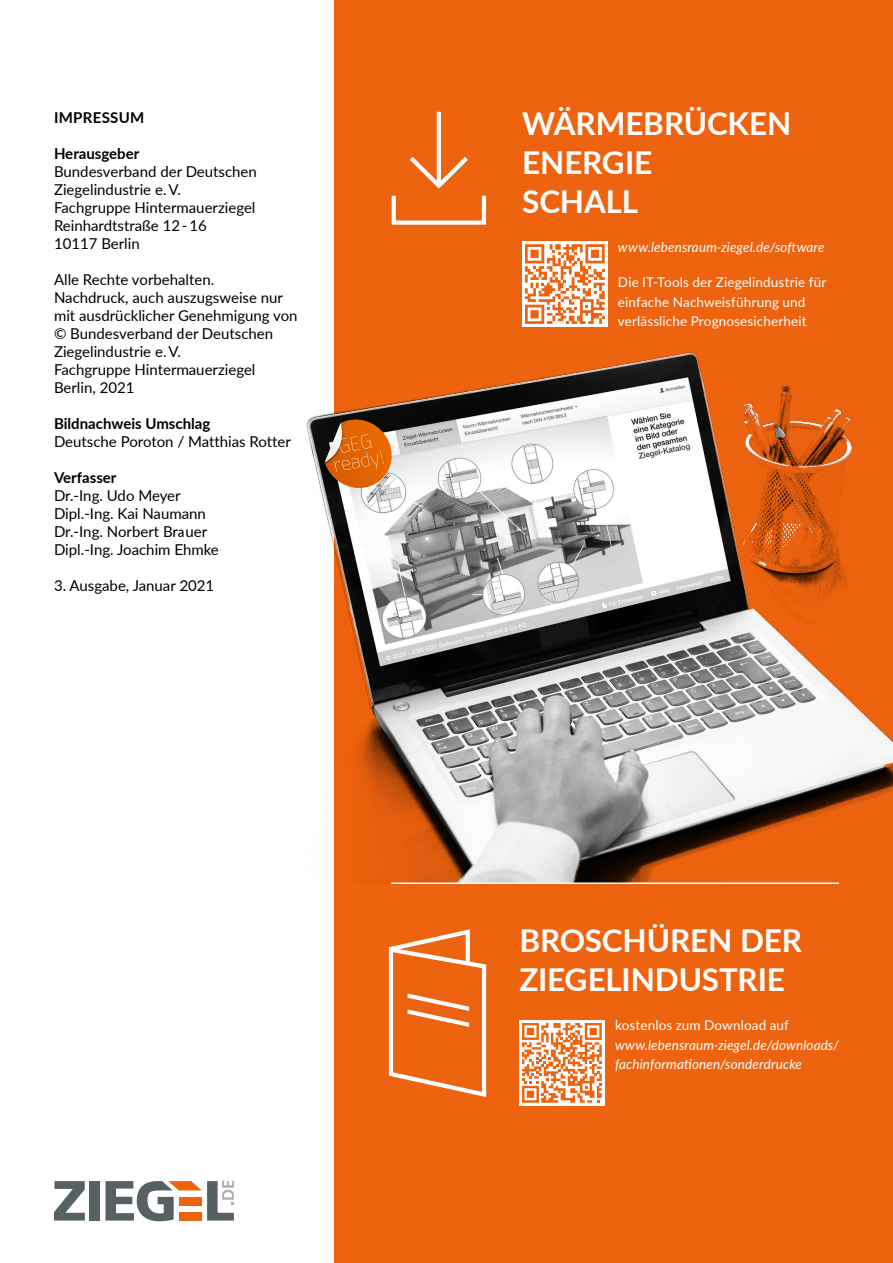
<style>
.page{position:relative;width:893px;height:1263px;background:#fff}
.page>*{position:absolute;margin:0;border:0;box-sizing:border-box;transform-origin:0 0}
.t1{font:700 31.5px/39px "Lato";letter-spacing:-.005em;color:#fff}
.t2{font:15px/18px "Lato";color:#000}
.t3{font:700 15px "Lato";color:#000}
.t4{font:700 15px "Lato";letter-spacing:.02em;color:#000}
.t5{font:13.5px/19.5px "Lato";letter-spacing:.01em;color:#fff}
.t6{font:italic 13.5px/19.5px "Lato";letter-spacing:.01em;color:#fff}
</style>
<div class="page">
<div style="left:335px;top:0;width:558px;height:1263px;background:#ee630f"></div>
<div style="left:519px;top:1020px;width:85px;height:85px;background:#fff"></div>
<svg style="left:522px;top:1023px;width:80px;height:80px"></svg>
<div style="left:522px;top:242px;width:85px;height:85px;background:#fff"></div>
<svg style="left:525px;top:244px;width:80px;height:78px"></svg>
<hr style="left:437px;top:112px;width:4px;height:73px;background:#fff">
<svg style="left:410px;top:152px;width:58px;height:37px"></svg>
<div style="left:392px;top:194px;width:94px;height:31px;border:4px solid #fff"></div>
<svg style="left:388px;top:929px;width:99px;height:168px"></svg>
<img style="left:306px;top:322px;width:587px;height:561px">
<div style="left:324px;top:423px;width:19px;height:41px;background:#0d0d0d"></div>
<svg style="left:325px;top:419px;width:71px;height:74px"></svg>
<hr style="left:391px;top:882px;width:448px;height:2px;background:#fff">
<div style="left:89px;top:1181px;width:11px;height:39px;background:#576163"></div>
<svg style="left:54px;top:1181px;width:31px;height:39px"></svg>
<svg style="left:106px;top:1181px;width:128px;height:40px"></svg>
<p class="t4" style="left:54px;top:106px;width:92px">IMPRESSUM</p>
<p class="t3" style="left:54px;top:142px;width:87px">Herausgeber</p>
<p class="t2" style="left:54px;top:162px;width:204px">Bundesverband der Deutschen<br>Ziegelindustrie e. V.<br>Fachgruppe Hintermauerziegel<br>Reinhardtstraße 12 - 16<br>10117 Berlin</p>
<p class="t2" style="left:54px;top:270px;width:245px">Alle Rechte vorbehalten.<br>Nachdruck, auch auszugsweise nur mit ausdrücklicher Genehmigung von © Bundesverband der Deutschen<br>Ziegelindustrie e. V.<br>Fachgruppe Hintermauerziegel<br>Berlin, 2021</p>
<p class="t3" style="left:54px;top:412px;width:158px">Bildnachweis Umschlag</p>
<p class="t2" style="left:54px;top:432px;width:239px">Deutsche Poroton / Matthias Rotter</p>
<p class="t3" style="left:54px;top:466px;width:64px">Verfasser</p>
<p class="t2" style="left:54px;top:486px;width:166px">Dr.-Ing. Udo Meyer<br>Dipl.-Ing. Kai Naumann<br>Dr.-Ing. Norbert Brauer<br>Dipl.-Ing. Joachim Ehmke</p>
<p class="t2" style="left:54px;top:576px;width:162px">3. Ausgabe, Januar 2021</p>
<h1 class="t1" style="left:522px;top:102px;width:271px">WÄRMEBRÜCKEN<br>ENERGIE<br>SCHALL</h1>
<p class="t6" style="left:618px;top:237px;width:208px">www.lebensraum-ziegel.de/software</p>
<p class="t5" style="left:618px;top:272px;width:210px">Die IT-Tools der Ziegelindustrie für einfache Nachweisführung und verlässliche Prognosesicherheit</p>
<h1 class="t1" style="left:519px;top:920px;width:284px">BROSCHÜREN DER<br>ZIEGELINDUSTRIE</h1>
<p class="t5" style="left:615px;top:1015px;width:175px">kostenlos zum Download auf</p>
<p class="t6" style="left:615px;top:1034px;width:225px">www.lebensraum-ziegel.de/downloads/ fachinformationen/sonderdrucke</p>
</div>
